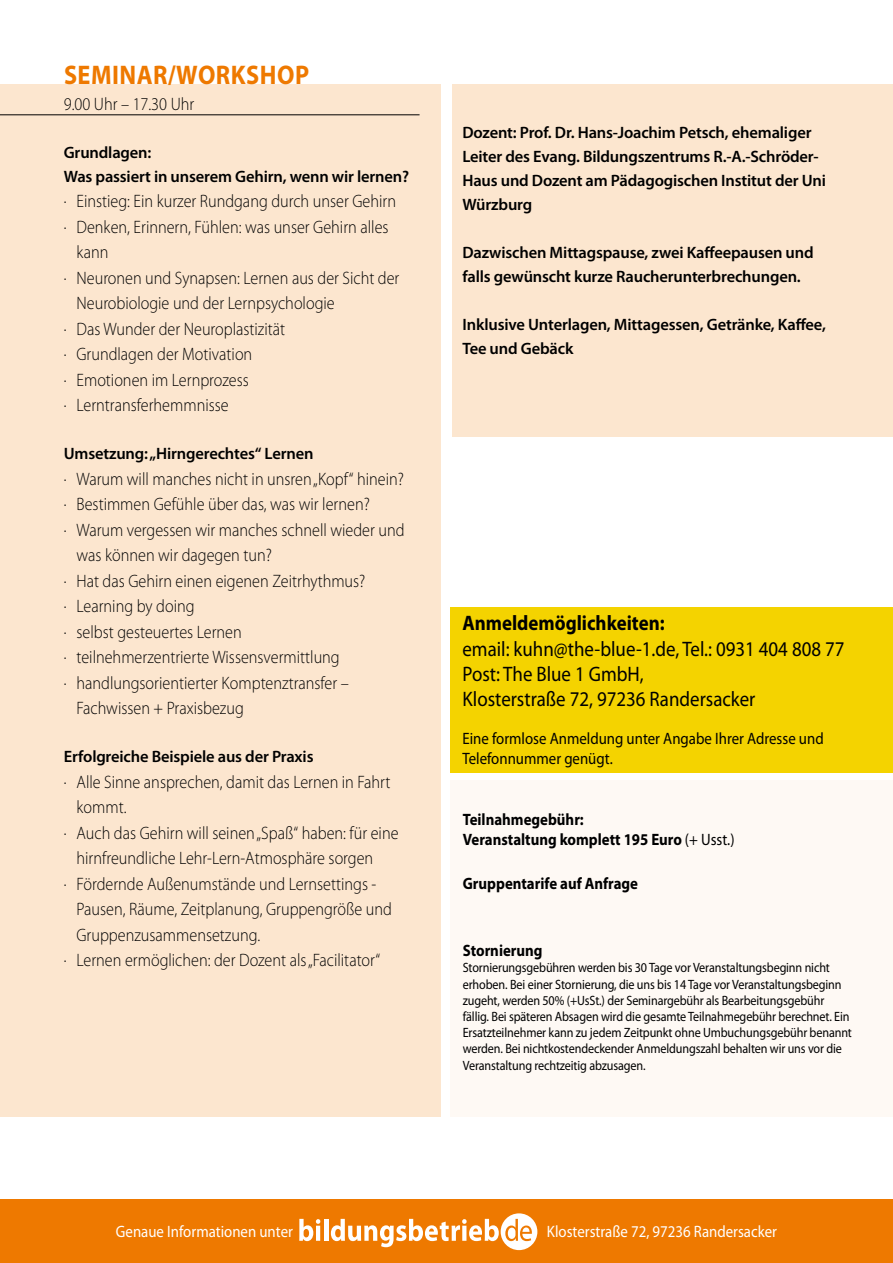
<style>
.page{position:relative;width:893px;height:1263px;background:#fff}
.page>*{position:absolute;margin:0;border:0;box-sizing:border-box;transform-origin:0 0}
.t1{font:700 27px "Myriad Pro";letter-spacing:.02em;color:#ee7900;scale:.9 1}
.t2{font:21px/25.2px "Myriad Pro";color:#000;scale:.9 1}
.t3{font:700 21px "Myriad Pro";color:#000;scale:.9 1}
.t4{font:300 18px "Myriad Pro";color:#000;scale:.9 1}
.t5{font:600 16.5px/24px "Myriad Pro";letter-spacing:-.01em;color:#000}
.t6{font:700 16.5px/19.8px "Myriad Pro";color:#000;scale:.9 1}
.t7{font:16.5px/19.8px "Myriad Pro";color:#000;scale:.9 1}
.t8{font:16.5px "Myriad Pro";color:#fff;scale:.9 1}
.t9{font:13.5px/16.2px "Myriad Pro";letter-spacing:-.01em;color:#000;scale:.9 1}
.s1{font-weight:400}
</style>
<div class="page">
<div style="left:451px;top:607px;width:442px;height:166px;background:#f4d300"></div>
<div style="left:451px;top:781px;width:442px;height:336px;background:#fef9f4"></div>
<div style="left:0;top:84px;width:441px;height:1033px;background:#fce6cf"></div>
<div style="left:452px;top:84px;width:441px;height:352px;background:#fce6cf"></div>
<hr style="left:0;top:115px;width:420px;height:1px;background:#000">
<div style="left:0;top:1199px;width:893px;height:64px;background:#ee7900"></div>
<div style="left:501px;top:1213px;width:36px;height:37px;background:#fff;border-radius:50%"></div>
<svg style="left:299px;top:1219px;width:21px;height:22px"></svg>
<hr style="left:316px;top:1226px;width:4px;height:15px;background:#fff">
<hr style="left:324px;top:1219px;width:4px;height:22px;background:#fff">
<svg style="left:331px;top:1219px;width:168px;height:28px"></svg>
<svg style="left:505px;top:1219px;width:27px;height:22px"></svg>
<h1 class="t1" style="left:64px;top:57px;width:274px">seminar/Workshop</h1>
<p class="t4" style="left:64px;top:93px;width:146px">9.00 Uhr – 17.30 Uhr</p>
<p class="t5" style="left:64px;top:140px;width:347px">Grundlagen:<br>Was passiert in unserem Gehirn, wenn wir lernen?</p>
<p class="t4" style="left:64px;top:190px;width:371px">· Einstieg: Ein kurzer Rundgang durch unser Gehirn</p>
<p class="t4" style="left:64px;top:216px;width:362px">· Denken, Erinnern, Fühlen: was unser Gehirn alles</p>
<p class="t4" style="left:77px;top:241px;width:37px">kann</p>
<p class="t4" style="left:64px;top:267px;width:374px">· Neuronen und Synapsen: Lernen aus der Sicht der</p>
<p class="t4" style="left:77px;top:292px;width:288px">Neurobiologie und der Lernpsychologie</p>
<p class="t4" style="left:64px;top:318px;width:248px">· Das Wunder der Neuroplastizität</p>
<p class="t4" style="left:64px;top:343px;width:211px">· Grundlagen der Motivation</p>
<p class="t4" style="left:64px;top:369px;width:207px">· Emotionen im Lernprozess</p>
<p class="t4" style="left:64px;top:394px;width:185px">· Lerntransferhemmnisse</p>
<p class="t5" style="left:64px;top:441px;width:251px">Umsetzung: „Hirngerechtes“ Lernen</p>
<p class="t4" style="left:64px;top:468px;width:380px">· Warum will manches nicht in unsren „Kopf“ hinein?</p>
<p class="t4" style="left:64px;top:493px;width:342px">· Bestimmen Gefühle über das, was wir lernen?</p>
<p class="t4" style="left:64px;top:519px;width:380px">· Warum vergessen wir manches schnell wieder und</p>
<p class="t4" style="left:77px;top:544px;width:219px">was können wir dagegen tun?</p>
<p class="t4" style="left:64px;top:570px;width:337px">· Hat das Gehirn einen eigenen Zeitrhythmus?</p>
<p class="t4" style="left:64px;top:595px;width:147px">· Learning by doing</p>
<p class="t4" style="left:64px;top:621px;width:199px">· selbst gesteuertes Lernen</p>
<p class="t4" style="left:64px;top:646px;width:308px">· teilnehmerzentrierte Wissensvermittlung</p>
<p class="t4" style="left:64px;top:672px;width:318px">· handlungsorientierter Komptenztransfer –</p>
<p class="t4" style="left:77px;top:697px;width:187px">Fachwissen + Praxisbezug</p>
<p class="t5" style="left:64px;top:744px;width:251px">Erfolgreiche Beispiele aus der Praxis</p>
<p class="t4" style="left:64px;top:771px;width:364px">· Alle Sinne ansprechen, damit das Lernen in Fahrt</p>
<p class="t4" style="left:77px;top:796px;width:57px">kommt.</p>
<p class="t4" style="left:64px;top:822px;width:373px">· Auch das Gehirn will seinen „Spaß“ haben: für eine</p>
<p class="t4" style="left:77px;top:847px;width:331px">hirnfreundliche Lehr-Lern-Atmosphäre sorgen</p>
<p class="t4" style="left:64px;top:873px;width:349px">· Fördernde Außenumstände und Lernsettings -</p>
<p class="t4" style="left:77px;top:898px;width:352px">Pausen, Räume, Zeitplanung, Gruppengröße und</p>
<p class="t4" style="left:77px;top:924px;width:206px">Gruppenzusammensetzung.</p>
<p class="t4" style="left:64px;top:949px;width:353px">· Lernen ermöglichen: der Dozent als „Facilitator“</p>
<p class="t5" style="left:462px;top:120px;width:365px">Dozent: Prof. Dr. Hans-Joachim Petsch, ehemaliger Leiter des Evang. Bildungszentrums R.-A.-Schröder-Haus und Dozent am Pädagogischen Institut der Uni Würzburg</p>
<p class="t5" style="left:462px;top:240px;width:353px">Dazwischen Mittagspause, zwei Kaffeepausen und falls gewünscht kurze Raucherunterbrechungen.</p>
<p class="t5" style="left:462px;top:312px;width:365px">Inklusive Unterlagen, Mittagessen, Getränke, Kaffee,<br>Tee und Gebäck</p>
<p class="t3" style="left:462px;top:610px;width:226px">Anmeldemöglichkeiten:</p>
<p class="t2" style="left:462px;top:636px;width:426px">email: kuhn@the-blue-1.de, Tel.: 0931 404 808 77<br>Post: The Blue 1 GmbH,<br>Klosterstraße 72, 97236 Randersacker</p>
<p class="t7" style="left:462px;top:728px;width:403px">Eine formlose Anmeldung unter Angabe I hrer Adresse und<br>Telefonnummer genügt.</p>
<p class="t6" style="left:463px;top:809px;width:303px">Teilnahmegebühr:<br>Veranstaltung komplett 195 Euro <span class="s1">(+ Usst.)</span></p>
<p class="t6" style="left:463px;top:873px;width:196px">Gruppentarife auf Anfrage</p>
<p class="t6" style="left:463px;top:940px;width:90px">Stornierung</p>
<p class="t9" style="left:463px;top:959px;width:434px">Stornierungsgebühren werden bis 30 Tage vor Veranstaltungsbeginn nicht erhoben. Bei einer Stornierung, die uns bis 14 Tage vor Veranstaltungsbeginn zugeht, werden 50% (+UsSt.) der Seminargebühr als Bearbeitungsgebühr fällig. Bei späteren Absagen wird die gesamte Teilnahmegebühr berechnet. Ein Ersatzteilnehmer kann zu jedem Zeitpunkt ohne Umbuchungsgebühr benannt werden. Bei nichtkostendeckender Anmeldungszahl behalten wir uns vor die Veranstaltung rechtzeitig abzusagen.</p>
<p class="t8" style="left:116px;top:1221px;width:198px">Genaue I nformationen unter</p>
<p class="t8" style="left:547px;top:1221px;width:257px">Klosterstraße 72, 97236 Randersacker</p>
</div>
